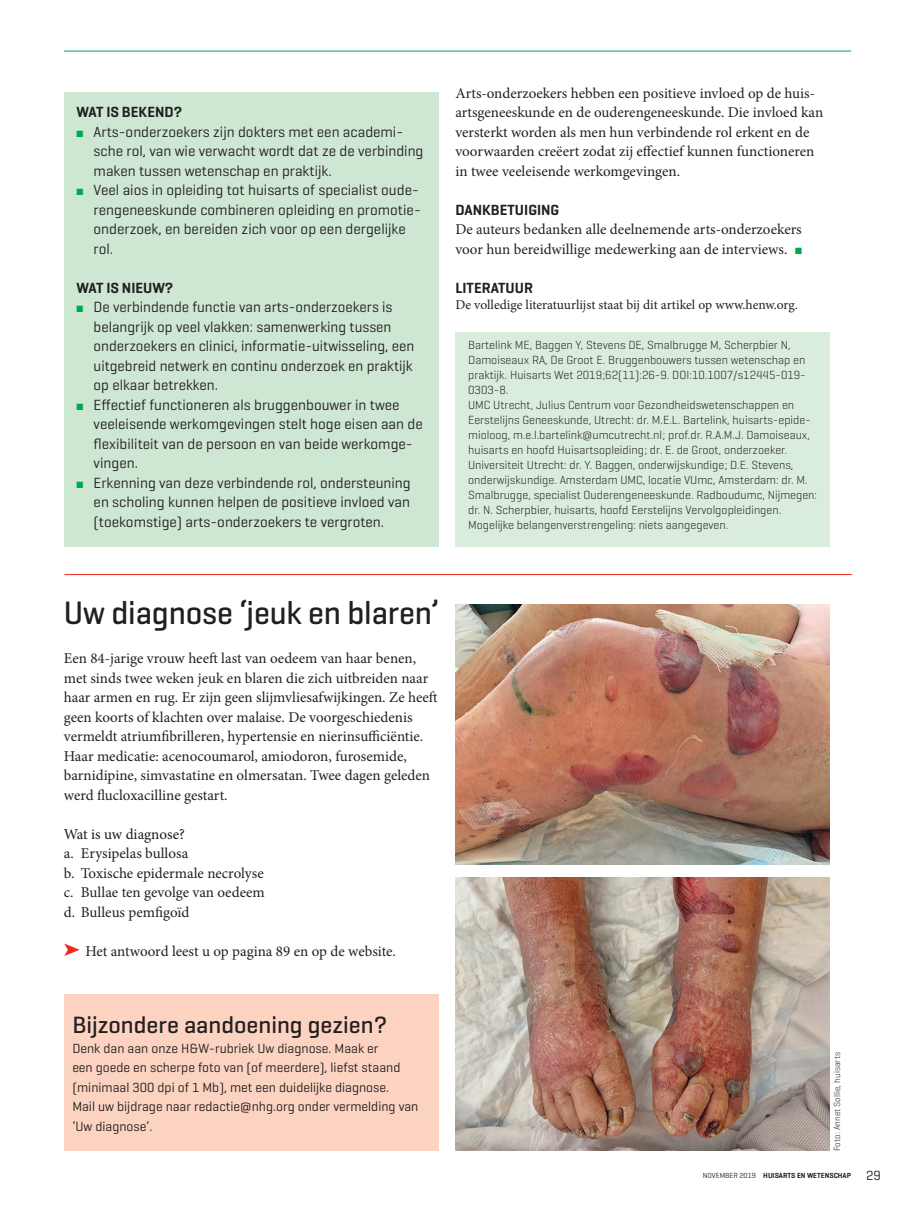
<style>
.page{position:relative;width:915px;height:1212px;background:#fff}
.page>*{position:absolute;margin:0;border:0;box-sizing:border-box;transform-origin:0 0}
.t1{font:500 33px "Geogrotesque";letter-spacing:-.005em;color:#231f20}
.t2{font:500 24px "Geogrotesque";color:#231f20}
.t3{font:15px/19.5px "Minion Pro Regular 6";color:#231f20}
.t4{font:15px/19.5px "Geogrotesque Regular 5";color:#231f20}
.t5{font:600 15px "Geogrotesque";color:#231f20}
.t6{font:13.5px/19.5px "Geogrotesque Regular 5";color:#231f20}
.t7{font:13.5px "Minion Pro Regular 6";letter-spacing:-.005em;color:#231f20}
.t8{font:12px/15px "Geogrotesque Light 5";color:#231f20}
.t9{font:9px "Geogrotesque Light 5";color:#231f20}
.t10{font:600 7.5px "Geogrotesque";color:#231f20}
.s1{color:#00a94e}
.s2{font-family:"Geogrotesque";font-weight:600}
.s3{color:#191919}
.s4{color:#ee2a23}
.s5{font-family:"Geogrotesque Regular 5";font-weight:400}
.s6{font-family:"Geogrotesque Regular 5";font-weight:400;font-size:13.5px}
</style>
<div class="page">
<hr style="left:64px;top:51px;width:786px;height:1px;background:#00a94e">
<div style="left:455px;top:332px;width:374px;height:214px;background:#daeddd"></div>
<div style="left:64px;top:92px;width:374px;height:454px;background:#cee7d3"></div>
<div style="left:64px;top:995px;width:374px;height:156px;background:#fcd3c1"></div>
<img style="left:455px;top:605px;width:374px;height:259px">
<img style="left:455px;top:878px;width:374px;height:273px">
<hr style="left:64px;top:574px;width:787px;height:1px;background:#ee2a23">
<p class="t5" style="left:77px;top:103px;width:107px">WAT IS BEKEND?</p>
<p class="t4" style="left:94px;top:121px;width:331px;text-indent:-17px"><span class="s1">■</span> Arts-onderzoekers zijn dokters met een academi&shy;sche rol, van wie verwacht wordt dat ze de verbinding maken tussen wetenschap en praktijk.</p>
<p class="t4" style="left:94px;top:180px;width:328px;text-indent:-17px"><span class="s1">■</span> Veel aios in opleiding tot huisarts of specialist oude&shy;rengeneeskunde combineren opleiding en promotie&shy;onderzoek, en bereiden zich voor op een dergelijke rol.</p>
<p class="t5" style="left:77px;top:278px;width:98px">WAT IS NIEUW?</p>
<p class="t4" style="left:94px;top:297px;width:322px;text-indent:-17px"><span class="s1">■</span> De verbindende functie van arts-onderzoekers is belangrijk op veel vlakken: samenwerking tussen onderzoekers en clinici, informatie-uitwisseling, een uitgebreid netwerk en continu onderzoek en praktijk op elkaar betrekken.</p>
<p class="t4" style="left:94px;top:394px;width:330px;text-indent:-17px"><span class="s1">■</span> Effectief functioneren als bruggenbouwer in twee veeleisende werkomgevingen stelt hoge eisen aan de flexibiliteit van de persoon en van beide werkomge&shy;vingen.</p>
<p class="t4" style="left:94px;top:472px;width:318px;text-align:justify;text-indent:-17px"><span class="s1">■</span> Erkenning van deze verbindende rol, ondersteuning en scholing kunnen helpen de positieve invloed van (toekomstige) arts-onderzoekers te vergroten.</p>
<p class="t3" style="left:455px;top:83px;width:369px">Arts-onderzoekers hebben een positieve invloed op de huis&shy;artsgeneeskunde en de ouderengeneeskunde. Die invloed kan versterkt worden als men hun verbindende rol erkent en de voorwaarden creëert zodat zij effectief kunnen functioneren in twee veeleisende werkomgevingen.</p>
<p class="t3" style="left:455px;top:200px;width:348px"><span class="s2">DANKBETUIGING<br></span>De auteurs bedanken alle deelnemende arts-onderzoekers voor hun bereidwillige medewerking aan de interviews. <span class="s1">■</span></p>
<p class="t5" style="left:455px;top:278px;width:79px">LITERATUUR</p>
<p class="t7" style="left:455px;top:296px;width:344px">De volledige literatuurlijst staat bij dit artikel op www.henw.org.</p>
<p class="t8" style="left:468px;top:337px;width:350px">Bartelink ME, Baggen Y, Stevens DE, Smalbrugge M, Scherpbier N, Damoiseaux RA, De Groot E. Bruggenbouwers tussen wetenschap en praktijk. Huisarts Wet 2019;62(11):26-9. DOI:10.1007/s12445-019- 0303-8.<br>UMC Utrecht, Julius Centrum voor Gezondheidswetenschappen en Eerstelijns Geneeskunde, Utrecht: dr. M.E.L. Bartelink, huisarts-epide&shy;mioloog, m.e.l.bartelink@umcutrecht.nl; prof.dr. R.A.M.J. Damoiseaux, huisarts en hoofd Huisartsopleiding; dr. E. de Groot, onderzoeker.<br>Universiteit Utrecht: dr. Y. Baggen, onderwijskundige; D.E. Stevens, onderwijskundige. Amsterdam UMC, locatie VUmc, Amsterdam: dr. M.<br>Smalbrugge, specialist Ouderengeneeskunde. Radboudumc, Nijmegen: dr. N. Scherpbier, huisarts, hoofd Eerstelijns Vervolgopleidingen.<br>Mogelijke belangenverstrengeling: niets aangegeven.</p>
<p class="t1" style="left:64px;top:592px;width:377px">Uw diagnose ‘jeuk en blaren’</p>
<p class="t3" style="left:64px;top:649px;width:375px">Een 84-jarige vrouw heeft last van oedeem van haar benen, met sinds twee weken jeuk en blaren die zich uitbreiden naar haar armen en rug. Er zijn geen slijmvliesafwijkingen. Ze heeft geen koorts of klachten over malaise. De voorgeschiedenis vermeldt atriumfibrilleren, hypertensie en nierinsufficiëntie.<br>Haar medicatie: acenocoumarol, amiodoron, furosemide, barnidipine, simvastatine en olmersatan. Twee dagen geleden werd flucloxacilline gestart.</p>
<p class="t3" style="left:64px;top:824px;width:202px"><span class="s3">Wat is uw diagnose?<br></span>a. Erysipelas bullosa<br>b. Toxische epidermale necrolyse c. Bullae ten gevolge van oedeem d. Bulleus pemfigoïd</p>
<p class="t3" style="left:64px;top:941px;width:333px"><span class="s4">➤</span> Het antwoord leest u op pagina 89 en op de website.</p>
<p class="t2" style="left:72px;top:1010px;width:316px">Bijzondere aandoening gezien?</p>
<p class="t6" style="left:72px;top:1038px;width:347px">Denk dan aan onze H&amp;W-rubriek Uw diagnose. Maak er<br>een goede en scherpe foto van (of meerdere), liefst staand (minimaal 300 dpi of 1 Mb), met een duidelijke diagnose.<br>Mail uw bijdrage naar redactie@nhg.org onder vermelding van ‘Uw diagnose’.</p>
<p class="t9" style="left:831px;top:1151px;width:100px;rotate:-90deg">Foto: Annet Sollie, huisarts</p>
<p class="t10" style="left:702px;top:1171px;width:179px"><span class="s5">NOVEMBER 2019</span> HUISARTS EN WETENSCHAP <span class="s6">29</span></p>
</div>
